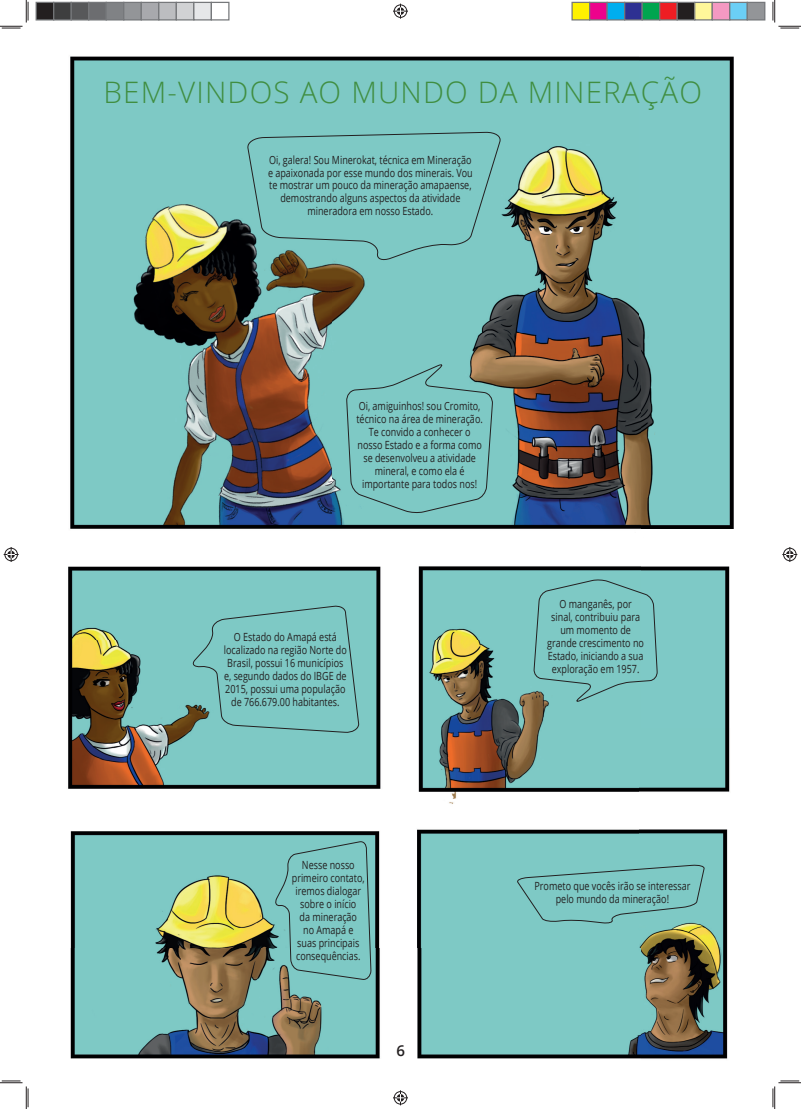
<style>
.page{position:relative;width:801px;height:1109px;background:#fff}
.page>*{position:absolute;margin:0;border:0;box-sizing:border-box;transform-origin:0 0}
.t1{font:300 29.62px "Open Sans";letter-spacing:.04em;color:#408e41}
.t2{font:600 15px "Open Sans";color:#231f20}
.t3{font:11.25px/13px "Open Sans";color:#231f20;text-align:center;scale:.8 1}
</style>
<div class="page">
<img style="left:68px;top:56px;width:666px;height:1003px">
<div style="left:247px;top:131px;width:254px;height:131px;background:#7ec9c5"></div>
<svg style="left:516px;top:864px;width:188px;height:60px;background:#7ac2be"></svg>
<div style="left:346px;top:364px;width:147px;height:149px;background:#7ec9c5"></div>
<div style="left:533px;top:579px;width:124px;height:123px;background:#7ec9c5"></div>
<div style="left:190px;top:605px;width:169px;height:128px;background:#7ec9c5"></div>
<svg style="left:273px;top:840px;width:98px;height:140px;background:#7ac2be"></svg>
<svg style="left:0;top:0;width:29px;height:29px"></svg>
<svg style="left:0;top:1080px;width:29px;height:28px"></svg>
<svg style="left:772px;top:0;width:28px;height:29px"></svg>
<svg style="left:772px;top:1080px;width:28px;height:28px"></svg>
<svg style="left:393px;top:4px;width:15px;height:15px"></svg>
<svg style="left:393px;top:1090px;width:15px;height:15px"></svg>
<svg style="left:4px;top:547px;width:15px;height:15px"></svg>
<svg style="left:782px;top:547px;width:14px;height:15px"></svg>
<div style="left:36px;top:2px;width:18px;height:18px;background:#231f20"></div>
<div style="left:36px;top:2px;width:18px;height:19px;border:1px solid #76787b"></div>
<div style="left:54px;top:2px;width:17px;height:18px;background:#3e3e3f"></div>
<div style="left:53px;top:2px;width:19px;height:19px;border:1px solid #76787b"></div>
<div style="left:71px;top:2px;width:18px;height:18px;background:#57585a"></div>
<div style="left:71px;top:2px;width:18px;height:19px;border:1px solid #76787b"></div>
<div style="left:89px;top:2px;width:17px;height:18px;background:#6c6d70"></div>
<div style="left:88px;top:2px;width:19px;height:19px;border:1px solid #76787b"></div>
<div style="left:106px;top:2px;width:18px;height:18px;background:#808285"></div>
<div style="left:106px;top:2px;width:18px;height:19px;border:1px solid #76787b"></div>
<div style="left:124px;top:2px;width:17px;height:18px;background:#939598"></div>
<div style="left:123px;top:2px;width:19px;height:19px;border:1px solid #76787b"></div>
<div style="left:141px;top:2px;width:18px;height:18px;background:#a8a9ad"></div>
<div style="left:141px;top:2px;width:18px;height:19px;border:1px solid #76787b"></div>
<div style="left:159px;top:2px;width:17px;height:18px;background:#bcbdc0"></div>
<div style="left:158px;top:2px;width:19px;height:19px;border:1px solid #76787b"></div>
<div style="left:176px;top:2px;width:18px;height:18px;background:#d1d2d4"></div>
<div style="left:176px;top:2px;width:18px;height:19px;border:1px solid #76787b"></div>
<div style="left:194px;top:2px;width:17px;height:18px;background:#e6e7e9"></div>
<div style="left:193px;top:2px;width:19px;height:19px;border:1px solid #76787b"></div>
<div style="left:211px;top:2px;width:18px;height:19px;border:1px solid #76787b"></div>
<div style="left:571px;top:2px;width:18px;height:18px;background:#fff101"></div>
<div style="left:571px;top:2px;width:19px;height:19px;border:1px solid #76787b"></div>
<div style="left:589px;top:2px;width:17px;height:18px;background:#ed028c"></div>
<div style="left:588px;top:2px;width:19px;height:19px;border:1px solid #76787b"></div>
<div style="left:606px;top:2px;width:18px;height:18px;background:#00aeef"></div>
<div style="left:606px;top:2px;width:19px;height:19px;border:1px solid #76787b"></div>
<div style="left:624px;top:2px;width:17px;height:18px;background:#2e3092"></div>
<div style="left:623px;top:2px;width:19px;height:19px;border:1px solid #76787b"></div>
<div style="left:641px;top:2px;width:18px;height:18px;background:#00a54f"></div>
<div style="left:641px;top:2px;width:19px;height:19px;border:1px solid #76787b"></div>
<div style="left:659px;top:2px;width:17px;height:18px;background:#ee1d23"></div>
<div style="left:658px;top:2px;width:19px;height:19px;border:1px solid #76787b"></div>
<div style="left:676px;top:2px;width:18px;height:18px;background:#231f20"></div>
<div style="left:676px;top:2px;width:19px;height:19px;border:1px solid #76787b"></div>
<div style="left:694px;top:2px;width:17px;height:18px;background:#fff79a"></div>
<div style="left:693px;top:2px;width:19px;height:19px;border:1px solid #76787b"></div>
<div style="left:711px;top:2px;width:18px;height:18px;background:#f499c2"></div>
<div style="left:711px;top:2px;width:19px;height:19px;border:1px solid #76787b"></div>
<div style="left:729px;top:2px;width:17px;height:18px;background:#6bcff6"></div>
<div style="left:728px;top:2px;width:19px;height:19px;border:1px solid #76787b"></div>
<div style="left:746px;top:2px;width:18px;height:18px;background:#939598"></div>
<div style="left:746px;top:2px;width:19px;height:19px;border:1px solid #76787b"></div>
<h1 class="t1" style="left:103px;top:72px;width:600px">BEM-VINDOS AO MUNDO DA MINERAÇÃO</h1>
<p class="t3" style="left:268px;top:153px;width:257px">Oi, galera! Sou Minerokat, técnica em Mineração e apaixonada por esse mundo dos minerais. Vou te mostrar um pouco da mineração amapaense, demostrando alguns aspectos da atividade mineradora em nosso Estado.</p>
<p class="t3" style="left:356px;top:399px;width:159px">Oi, amiguinhos! sou Cromito, técnico na área de mineração.<br>Te convido a conhecer o nosso Estado e a forma como se desenvolveu a atividade mineral, e como ela é importante para todos nos!</p>
<p class="t3" style="left:224px;top:630px;width:155px">O Estado do Amapá está localizado na região Norte do<br>Brasil, possui 16 municípios e, segundo dados do IBGE de<br>2015, possui uma população de 766.679.00 habitantes.</p>
<p class="t3" style="left:547px;top:597px;width:122px">O manganês, por<br>sinal, contribuiu para um momento de grande crescimento no<br>Estado, iniciando a sua exploração em 1957.</p>
<p class="t3" style="left:292px;top:858px;width:93px">Nesse nosso primeiro contato, iremos dialogar sobre o início<br>da mineração<br>no Amapá e<br>suas principais consequências.</p>
<h2 class="t2" style="left:396px;top:1040px;width:10px">6</h2>
<p class="t3" style="left:534px;top:879px;width:196px">Prometo que vocês irão se interessar pelo mundo da mineração!</p>
</div>
